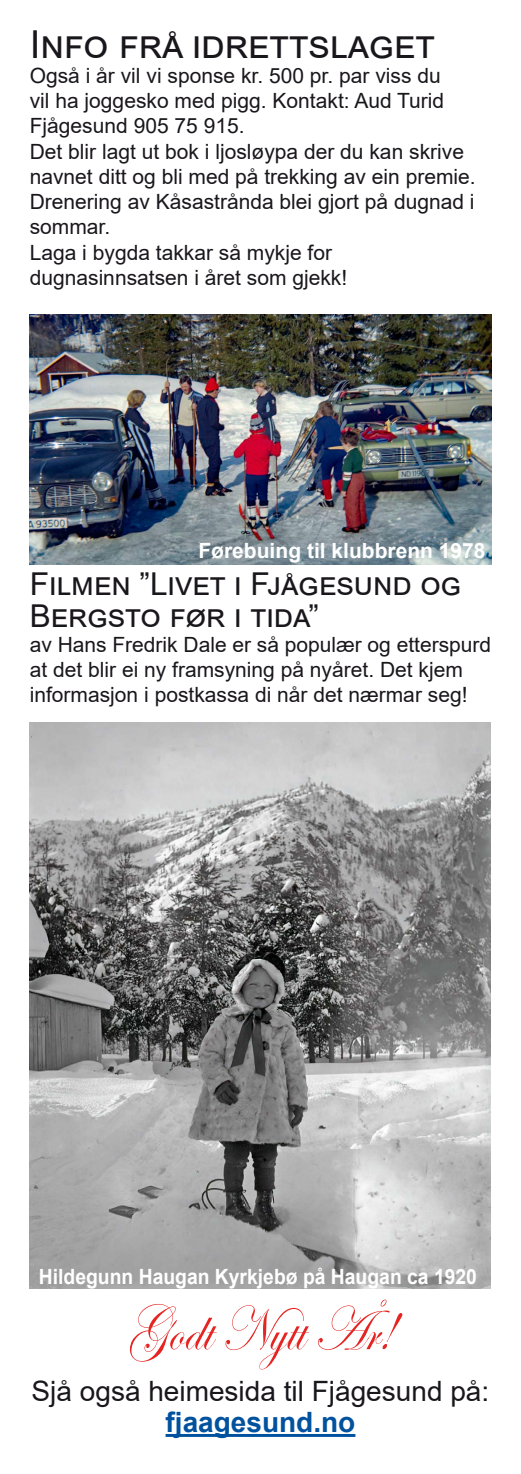
<style>
.page{position:relative;width:521px;height:1474px;background:#fff}
.page>*{position:absolute;margin:0;border:0;box-sizing:border-box;transform-origin:0 0}
.t1{font:63px "Edwardian Script ITC";color:#e42522;scale:.87 1}
.t2{font:38.5px "Arial";color:#1a171c}
.t3{font:31.5px/31.5px "Arial";color:#1a171c}
.t4{font:28px "Arial";color:#1a171c}
.t5{font:700 28px "Arial";color:#00519e}
.t6{font:21px/25.2px "Arial";color:#1a171c}
.t7{font:700 21px "Arial";color:#fff;scale:.92 1}
.t8{font:700 21px "Arial";color:#fff}
</style>
<div class="page">
<hr style="left:166px;top:1433px;width:189px;height:3px;background:#00519e">
<img style="left:30px;top:314px;width:461px;height:250px">
<img style="left:30px;top:723px;width:461px;height:565px">
<h2 class="t2" style="left:30px;top:18px;width:407px">Info frå idrettslaget</h2>
<p class="t6" style="left:30px;top:63px;width:447px">Også i år vil vi sponse kr. 500 pr. par viss du<br>vil ha joggesko med pigg. Kontakt: Aud Turid Fjågesund 905 75 915.<br>Det blir lagt ut bok i ljosløypa der du kan skrive navnet ditt og bli med på trekking av ein premie.<br>Drenering av Kåsastrånda blei gjort på dugnad i sommar.<br>Laga i bygda takkar så mykje for dugnasinnsatsen i året som gjekk!</p>
<p class="t8" style="left:198px;top:535px;width:289px">Førebuing til klubbrenn 1978</p>
<h3 class="t3" style="left:30px;top:568px;width:433px">Filmen ”Livet i Fjågesund og<br>Bergsto før i tida”</h3>
<p class="t6" style="left:30px;top:632px;width:463px">av Hans Fredrik Dale er så populær og etterspurd at det blir ei ny framsyning på nyåret. Det kjem informasjon i postkassa di når det nærmar seg!</p>
<p class="t7" style="left:39px;top:1261px;width:478px">Hildegunn Haugan Kyrkjebø på Haugan ca 1920</p>
<h1 class="t1" style="left:127px;top:1295px;width:308px">Godt Nytt År!</h1>
<h3 class="t4" style="left:32px;top:1371px;width:459px">Sjå også heimesida til Fjågesund på:</h3>
<h3 class="t5" style="left:166px;top:1402px;width:191px">fjaagesund.no</h3>
</div>
